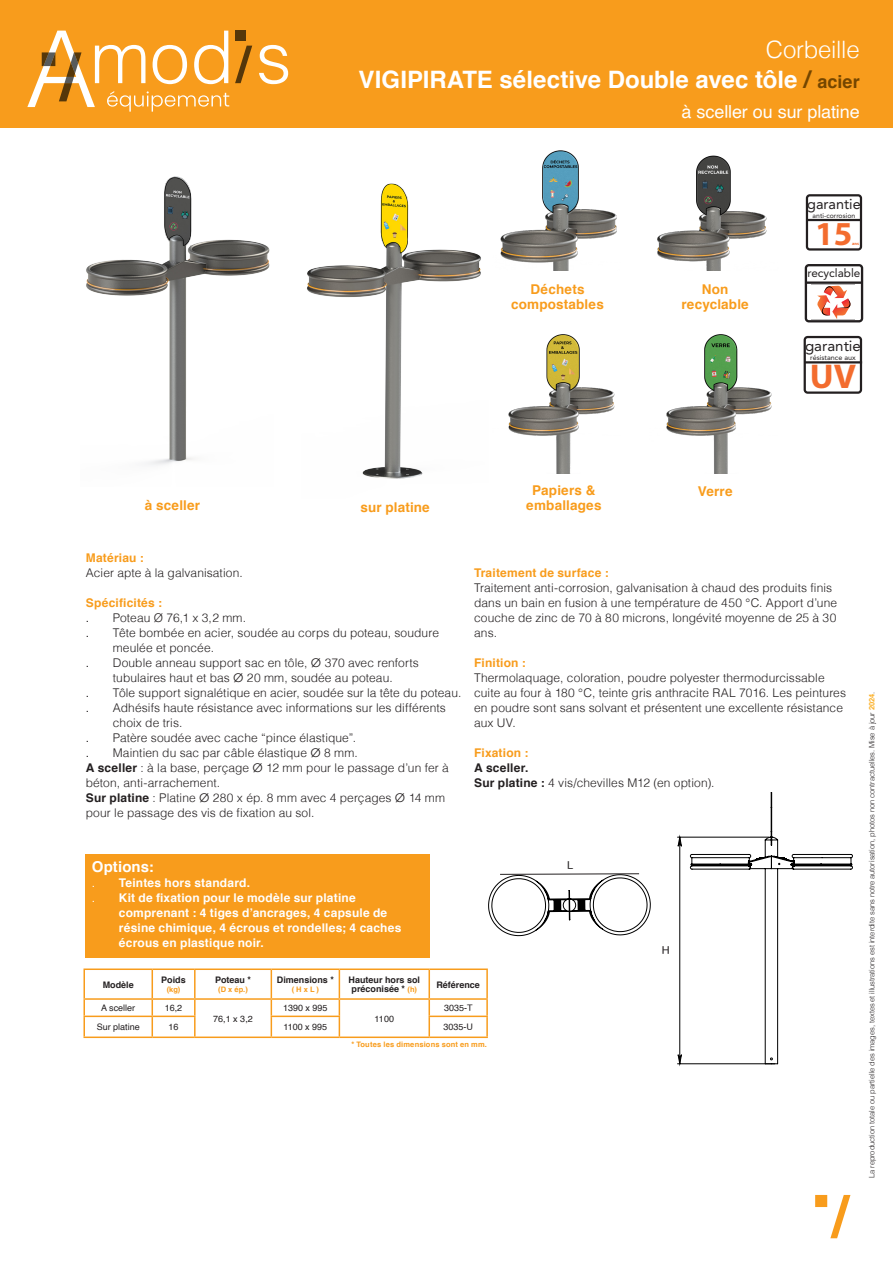
<style>
.page{position:relative;width:893px;height:1263px;background:#fff}
.page>*{position:absolute;margin:0;border:0;box-sizing:border-box;transform-origin:0 0}
.t1{font:700 34.5px "Myriad";color:#f36c2e}
.t2{font:700 33.6px "Myriad";color:#f36c2e}
.t3{font:700 24px "Helvetica";color:#fff}
.TexteCourant_TypeProduit{font:300 24px "Helvetica";letter-spacing:-.015em;color:#fff}
.TexteCourant_TypeProduit-2{font:18px "Helvetica";letter-spacing:-.005em;color:#fff}
.TexteCourant{font:700 15px "Helvetica";letter-spacing:.005em;color:#fff}
.t4{font:14.85px "Avenir LT Std";color:#231f20}
.t5{font:14.55px "Avenir LT Std";color:#231f20}
.TexteCourant-2{font:700 13.5px/15px "Helvetica";letter-spacing:.015em;color:#f89c1c;text-align:center}
.SousTitreCourant{font:300 12px/15px "Helvetica";letter-spacing:.01em;color:#231f20}
.TexteCourantPuces{font:300 12px/15px "Helvetica";letter-spacing:.01em;color:#231f20}
.t6{font:700 12px/15px "Helvetica";letter-spacing:.015em;color:#fff}
.SousTitreCourant-2{font:700 12px "Helvetica";letter-spacing:.015em;color:#f89c1c}
.TexteCourantPuces-2{font:700 12px "Helvetica";letter-spacing:.02em;color:#231f20}
.t7{font:12px "Arial";color:#231f20}
.t8{font:12px "Arial";color:#fff}
.t9{font:11.7px "Avenir LT Std";color:#231f20}
.TexteCourant-3{font:10.95px "Helvetica";color:#231f20}
.t10{font:10.8px "Avenir LT Std";color:#231f20}
.TitreTableau{font:700 9px/9px "Helvetica";color:#231f20;text-align:center}
.TexteCellule{font:9px "Helvetica";color:#231f20}
.Texte_Courant{font:300 7.5px "Helvetica";letter-spacing:-.01em;color:#231f20}
.LégendeTableau{font:700 7.5px "Helvetica";letter-spacing:.02em;color:#f89c1c}
.ValeurTableau{font:700 7.5px "Helvetica";color:#f89c1c}
.TitreTableau-2{font:700 7.5px "Helvetica";color:#f89c1c}
.t11{font:7.05px "Avenir LT Std";color:#231f20}
.t12{font:6.9px "Avenir LT Std";color:#231f20}
.t13{font:700 4.35px "Myriad";color:#f36c2e}
.s1{color:#744600}
.s2{font-size:18px;color:#744600}
.s3{font-weight:700;color:#f89c1c}
.s4{font-family:"Century Gothic";font-weight:400}
.s5{font-weight:700}
.s6{font-size:7.5px;color:#f89c1c}
.s7{font-weight:700;color:#fbaf25}
</style>
<div class="page">
<div style="left:0;top:0;width:893px;height:128px;background:#f89c1c"></div>
<svg style="left:815px;top:1195px;width:35px;height:43px"></svg>
<svg style="left:235px;top:46px;width:17px;height:37px"></svg>
<div style="left:235px;top:31px;width:10px;height:10px;background:#55370a"></div>
<svg style="left:259px;top:45px;width:29px;height:39px"></svg>
<svg style="left:27px;top:31px;width:202px;height:81px"></svg>
<hr style="left:83px;top:968px;width:69px;height:2px;background:#f89c1c">
<hr style="left:152px;top:968px;width:43px;height:2px;background:#f89c1c">
<hr style="left:195px;top:968px;width:76px;height:2px;background:#f89c1c">
<hr style="left:271px;top:968px;width:68px;height:2px;background:#f89c1c">
<hr style="left:339px;top:968px;width:90px;height:2px;background:#f89c1c">
<hr style="left:429px;top:968px;width:59px;height:2px;background:#f89c1c">
<svg style="left:83px;top:969px;width:405px;height:67px"></svg>
<hr style="left:83px;top:1036px;width:69px;height:2px;background:#f89c1c">
<hr style="left:152px;top:1036px;width:43px;height:2px;background:#f89c1c">
<hr style="left:195px;top:1036px;width:76px;height:2px;background:#f89c1c">
<hr style="left:271px;top:1036px;width:68px;height:2px;background:#f89c1c">
<hr style="left:339px;top:1036px;width:90px;height:2px;background:#f89c1c">
<hr style="left:429px;top:1036px;width:59px;height:2px;background:#f89c1c">
<img style="left:86px;top:176px;width:184px;height:289px">
<img style="left:657px;top:155px;width:110px;height:115px">
<img style="left:500px;top:150px;width:117px;height:120px">
<img style="left:508px;top:334px;width:107px;height:139px">
<div style="left:85px;top:854px;width:345px;height:103px;background:#f89c1c"></div>
<img style="left:307px;top:183px;width:174px;height:296px">
<svg style="left:677px;top:792px;width:176px;height:274px"></svg>
<svg style="left:488px;top:873px;width:163px;height:63px"></svg>
<img style="left:666px;top:334px;width:106px;height:139px">
<div style="left:804px;top:336px;width:58px;height:58px;border:2px solid #231f20;border-radius:3px"></div>
<hr style="left:804px;top:361px;width:58px;height:2px;background:#231f20">
<div style="left:805px;top:264px;width:58px;height:58px;border:2px solid #231f20;border-radius:3px"></div>
<hr style="left:805px;top:281px;width:57px;height:3px;background:#231f20">
<svg style="left:817px;top:285px;width:34px;height:34px"></svg>
<div style="left:806px;top:194px;width:56px;height:57px;border:2px solid #231f20;border-radius:3px"></div>
<hr style="left:806px;top:219px;width:56px;height:2px;background:#231f20">
<p class="TexteCourant_TypeProduit" style="left:766px;top:34px;width:95px">Corbeille</p>
<p class="t3" style="left:359px;top:60px;width:503px">VIGIPIRATE sélective Double avec tôle <span class="s1">/</span> <span class="s2">acier</span></p>
<p class="TexteCourant_TypeProduit-2" style="left:681px;top:97px;width:180px">à sceller ou sur platine</p>
<p class="t5" style="left:807px;top:196px;width:55px">garantie</p>
<p class="t12" style="left:813px;top:211px;width:44px">anti-corrosion</p>
<p class="TexteCourant-2" style="left:511px;top:282px;width:94px">Déchets compostables</p>
<p class="TexteCourant-2" style="left:681px;top:282px;width:69px">Non recyclable</p>
<h2 class="t2" style="left:815px;top:217px;width:39px">15</h2>
<p class="t13" style="left:852px;top:241px;width:8px">ans</p>
<p class="t9" style="left:818px;top:266px;width:44px">cyclable</p>
<p class="t10" style="left:807px;top:269px;width:52px"><sup>re</sup>recyclable</p>
<p class="t4" style="left:805px;top:338px;width:57px">garantie</p>
<p class="t11" style="left:810px;top:353px;width:47px">résistance aux</p>
<h1 class="t1" style="left:810px;top:359px;width:48px">UV</h1>
<p class="TexteCourant-2" style="left:145px;top:498px;width:57px">à sceller</p>
<p class="TexteCourant-2" style="left:360px;top:500px;width:71px">sur platine</p>
<p class="TexteCourant-2" style="left:526px;top:483px;width:77px">Papiers &amp; emballages</p>
<p class="TexteCourant-2" style="left:698px;top:484px;width:36px">Verre</p>
<p class="SousTitreCourant" style="left:86px;top:550px;width:159px"><span class="s3">Matériau :<br></span>Acier apte à la galvanisation.</p>
<p class="SousTitreCourant-2" style="left:86px;top:593px;width:78px">Spécificités :</p>
<p class="t7" style="left:86px;top:609px;width:5px">.</p>
<p class="SousTitreCourant" style="left:113px;top:610px;width:135px">Poteau Ø 76,1 x 3,2 mm.</p>
<p class="t7" style="left:86px;top:624px;width:5px">.</p>
<p class="SousTitreCourant" style="left:113px;top:625px;width:328px">Tête bombée en acier, soudée au corps du poteau, soudure meulée et poncée.</p>
<p class="t7" style="left:86px;top:654px;width:5px">.</p>
<p class="SousTitreCourant" style="left:113px;top:655px;width:308px">Double anneau support sac en tôle, <span class="s4">Ø</span> 370 avec renforts tubulaires haut et bas <span class="s4">Ø</span> 20 mm, soudée au poteau.</p>
<p class="t7" style="left:86px;top:684px;width:5px">.</p>
<p class="SousTitreCourant" style="left:113px;top:685px;width:350px">Tôle support signalétique en acier, soudée sur la tête du poteau.</p>
<p class="t7" style="left:86px;top:699px;width:5px">.</p>
<p class="SousTitreCourant" style="left:113px;top:700px;width:335px">Adhésifs haute résistance avec informations sur les différents choix de tris.</p>
<p class="t7" style="left:86px;top:729px;width:5px">.</p>
<p class="SousTitreCourant" style="left:113px;top:730px;width:245px">Patère soudée avec cache “pince élastique”.</p>
<p class="t7" style="left:86px;top:744px;width:5px">.</p>
<p class="SousTitreCourant" style="left:113px;top:745px;width:247px">Maintien du sac par câble élastique <span class="s4">Ø</span> 8 mm.</p>
<p class="TexteCourantPuces" style="left:86px;top:760px;width:364px"><span class="s5">A sceller</span> : à la base, perçage <span class="s4">Ø</span> 12 mm pour le passage d’un fer à béton, anti-arrachement.</p>
<p class="TexteCourantPuces" style="left:86px;top:790px;width:361px"><span class="s5">Sur platine</span> : Platine <span class="s4">Ø</span> 280 x ép. 8 mm avec 4 perçages <span class="s4">Ø</span> 14 mm pour le passage des vis de fixation au sol.</p>
<p class="SousTitreCourant" style="left:474px;top:565px;width:365px"><span class="s3">Traitement de surface :<br></span>Traitement anti-corrosion, galvanisation à chaud des produits finis dans un bain en fusion à une température de 450 °C. Apport d’une couche de zinc de 70 à 80 microns, longévité moyenne de 25 à 30 ans.</p>
<p class="SousTitreCourant" style="left:474px;top:655px;width:373px"><span class="s3">Finition :<br></span>Thermolaquage, coloration, poudre polyester thermodurcissable cuite au four à 180 °C, teinte gris anthracite RAL 7016. Les peintures en poudre sont sans solvant et présentent une excellente résistance aux UV.</p>
<p class="SousTitreCourant-2" style="left:474px;top:743px;width:56px">Fixation :</p>
<p class="TexteCourantPuces-2" style="left:474px;top:758px;width:56px">A sceller.</p>
<p class="TexteCourantPuces" style="left:474px;top:775px;width:242px"><span class="s5">Sur platine :</span> 4 vis/chevilles M12 (en option).</p>
<p class="TexteCourant" style="left:92px;top:855px;width:64px">Options:</p>
<p class="t8" style="left:92px;top:874px;width:5px">.</p>
<p class="t6" style="left:119px;top:875px;width:133px">Teintes hors standard.</p>
<p class="t8" style="left:92px;top:889px;width:5px">.</p>
<p class="t6" style="left:119px;top:890px;width:284px">Kit de fixation pour le modèle sur platine comprenant : 4 tiges d’ancrages, 4 capsule de résine chimique, 4 écrous et rondelles; 4 caches écrous en plastique noir.</p>
<p class="TexteCourant-3" style="left:567px;top:857px;width:8px">L</p>
<p class="TexteCourant-3" style="left:662px;top:942px;width:9px">H</p>
<p class="TitreTableau" style="left:103px;top:980px;width:33px">Modèle</p>
<p class="TitreTableau" style="left:161px;top:975px;width:26px">Poids</p>
<p class="ValeurTableau" style="left:167px;top:983px;width:15px">(kg)</p>
<p class="TitreTableau" style="left:215px;top:975px;width:38px">Poteau *</p>
<p class="TitreTableau-2" style="left:218px;top:983px;width:31px">(D x ép.)</p>
<p class="TitreTableau" style="left:277px;top:975px;width:59px">Dimensions *</p>
<p class="ValeurTableau" style="left:292px;top:983px;width:29px">( H x L )</p>
<p class="TitreTableau" style="left:349px;top:975px;width:73px">Hauteur hors sol préconisée * <span class="s6">(h)</span></p>
<p class="TitreTableau" style="left:436px;top:980px;width:45px">Référence</p>
<p class="TexteCellule" style="left:101px;top:1001px;width:36px">A sceller</p>
<p class="TexteCellule" style="left:165px;top:1001px;width:19px">16,2</p>
<p class="TexteCellule" style="left:283px;top:1001px;width:46px">1390 x 995</p>
<p class="TexteCellule" style="left:444px;top:1001px;width:30px">3035-T</p>
<p class="TexteCellule" style="left:213px;top:1011px;width:41px">76,1 x 3,2</p>
<p class="TexteCellule" style="left:375px;top:1011px;width:21px">1100</p>
<p class="TexteCellule" style="left:97px;top:1020px;width:45px">Sur platine</p>
<p class="TexteCellule" style="left:169px;top:1020px;width:12px">16</p>
<p class="TexteCellule" style="left:283px;top:1020px;width:45px">1100 x 995</p>
<p class="TexteCellule" style="left:443px;top:1020px;width:31px">3035-U</p>
<p class="LégendeTableau" style="left:351px;top:1038px;width:137px">* Toutes les dimensions sont en mm.</p>
<p class="Texte_Courant" style="left:867px;top:1178px;width:488px;rotate:-90deg">La reproduction totale ou partielle des images, textes et illustrations est interdite sans notre autorisation, photos non contractuelles. Mise à jour <span class="s7">2024</span>.</p>
</div>
